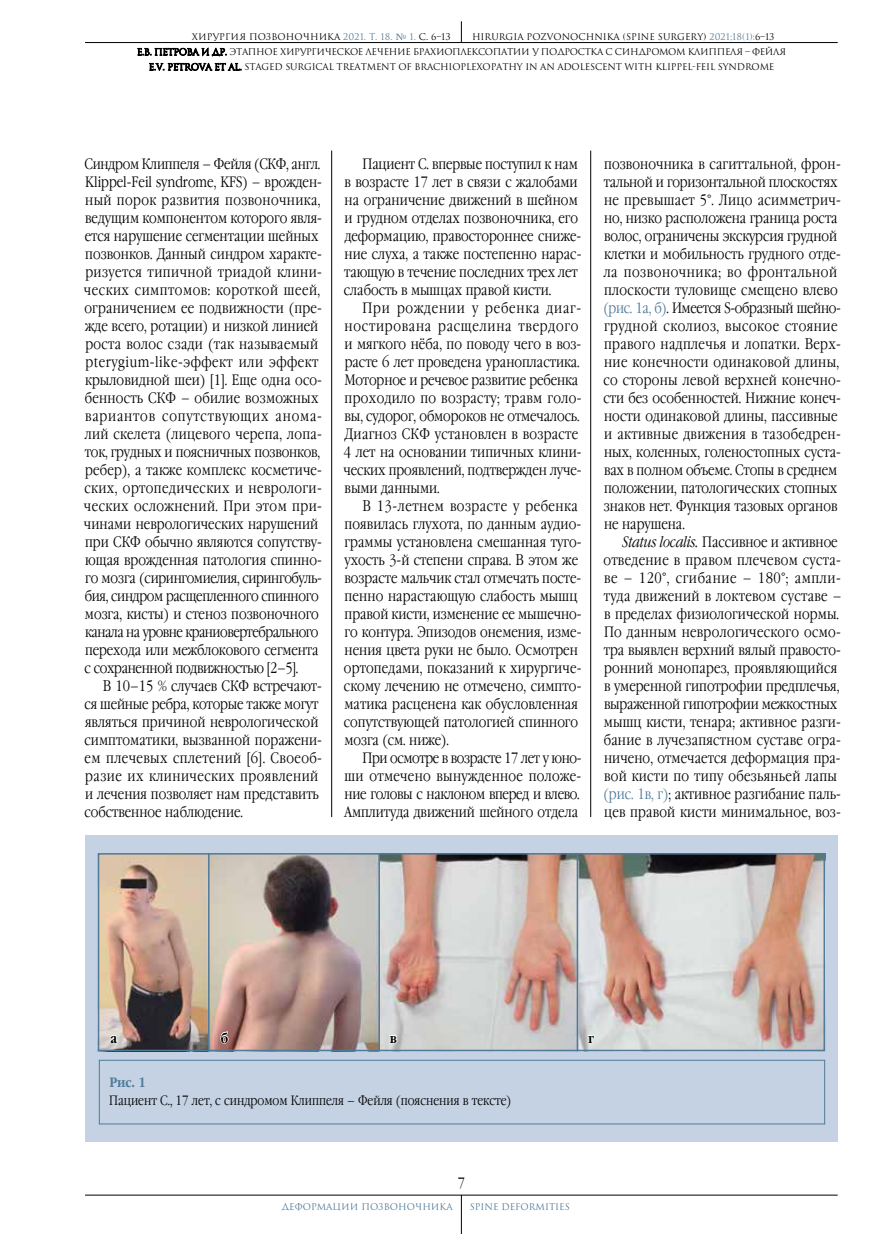
<style>
.page{position:relative;width:893px;height:1234px;background:#fff}
.page>*{position:absolute;margin:0;border:0;box-sizing:border-box;transform-origin:0 0}
.t1{font:300 15px/18px "Garamond Narrow C";letter-spacing:.005em;color:#000}
.t2{font:300 13.5px "Garamond Narrow C";color:#000}
.t3{font:700 13.5px "Garamond Narrow C";color:#507a98}
.t4{font:700 13.5px "Garamond Narrow C";color:#000}
.t5{font:9px "Romul";letter-spacing:-.02em;color:#000}
.t6{font:9px "Romul";letter-spacing:-.04em;color:#000}
.t7{font:9px "Romul";color:#000}
.t8{font:9px "Romul";color:#507a98}
.s1{color:#507a98}
.s2{font-family:"New Journal C";color:#507a98}
.s3{font-style:italic}
</style>
<div class="page">
<hr style="left:85px;top:1194px;width:753px;height:1px;background:#000">
<hr style="left:85px;top:42px;width:753px;height:1px;background:#000">
<svg style="left:461px;top:21px;width:1px;height:21px"></svg>
<hr style="left:461px;top:1194px;width:1px;height:39px;background:#000">
<svg style="left:137px;top:48px;width:90px;height:8px"></svg>
<svg style="left:149px;top:62px;width:92px;height:9px"></svg>
<hr style="left:331px;top:150px;width:1px;height:666px;background:#000">
<hr style="left:590px;top:150px;width:1px;height:666px;background:#000">
<div style="left:85px;top:834px;width:753px;height:306px;background:#c4d2e4"></div>
<div style="left:99px;top:1059px;width:726px;height:65px;border:1px solid #507a98"></div>
<img style="left:101px;top:855px;width:721px;height:192px">
<div style="left:98px;top:852px;width:727px;height:198px;border:2px solid #507a98"></div>
<hr style="left:208px;top:852px;width:2px;height:198px;background:#507a98">
<hr style="left:378px;top:852px;width:2px;height:198px;background:#507a98">
<hr style="left:577px;top:852px;width:1px;height:198px;background:#507a98">
<svg style="left:109px;top:1029px;width:10px;height:15px"></svg>
<svg style="left:219px;top:1005px;width:10px;height:39px"></svg>
<svg style="left:388px;top:1034px;width:10px;height:9px"></svg>
<svg style="left:587px;top:1033px;width:8px;height:10px"></svg>
<p class="t7" style="left:192px;top:31px;width:260px">ХИРУРГИЯ ПОЗВОНОЧНИКА <span class="s1">2021. Т. 18.</span> <span class="s2">№</span> <span class="s1">1.</span> С. 6–13</p>
<p class="t7" style="left:472px;top:31px;width:304px">HIRURGIA POZVONOCHNIKA (SPINE SURGERY) <span class="s1">2021;18(1):</span>6–13</p>
<p class="t6" style="left:137px;top:47px;width:651px">Е.В. ПЕТРОВА И ДР. ЭТАПНОЕ ХИРУРГИЧЕСКОЕ ЛЕЧЕНИЕ БРАХИОПЛЕКСОПАТИИ У ПОДРОСТКА С СИНДРОМОМ КЛИППЕЛЯ – ФЕЙЛЯ</p>
<p class="t5" style="left:149px;top:62px;width:627px">E.V. PETROVA ET AL. STAGED SURGICAL TREATMENT OF BRACHIOPLEXOPATHY IN AN ADOLESCENT WITH KLIPPEL-FEIL SYNDROME</p>
<p class="t1" style="left:84px;top:155px;width:240px">Синдром Клиппеля – Фейля (СКФ, англ.<br>Klippel-Feil syndrome, KFS) – врожден&shy;ный порок развития позвоночника, ведущим компонентом которого явля&shy;ется нарушение сегментации шейных позвонков. Данный синдром характе&shy;ризуется типичной триадой клини&shy;ческих симптомов: короткой шеей, ограничением ее подвижности (пре&shy;жде всего, ротации) и низкой линией роста волос сзади (так называемый pterygium-like-эффект или эффект крыловидной шеи) [1]. Еще одна осо&shy;бенность СКФ – обилие возможных вариантов сопутствующих анома&shy;лий скелета (лицевого черепа, лопа&shy;ток, грудных и поясничных позвонков, ребер), а также комплекс косметиче&shy;ских, ортопедических и неврологи&shy;ческих осложнений. При этом при&shy;чинами неврологических нарушений при СКФ обычно являются сопутству&shy;ющая врожденная патология спинно&shy;го мозга (сирингомиелия, сирингобуль&shy;бия, синдром расщепленного спинного мозга, кисты) и стеноз позвоночного канала на уровне краниовертебрального перехода или межблокового сегмента с сохраненной подвижностью [2–5].</p>
<p class="t1" style="left:84px;top:677px;width:239px;text-indent:18px">В 10–15 % случаев СКФ встречают&shy;ся шейные ребра, которые также могут являться причиной неврологической симптоматики, вызванной поражени&shy;ем плечевых сплетений [6]. Своеоб&shy;разие их клинических проявлений и лечения позволяет нам представить собственное наблюдение.</p>
<p class="t1" style="left:344px;top:155px;width:239px;text-indent:19px">Пациент С. впервые поступил к нам в возрасте 17 лет в связи с жалобами на ограничение движений в шейном и грудном отделах позвоночника, его деформацию, правостороннее сниже&shy;ние слуха, а также постепенно нарас&shy;тающую в течение последних трех лет слабость в мышцах правой кисти.</p>
<p class="t1" style="left:343px;top:299px;width:240px;text-indent:19px">При рождении у ребенка диаг&shy;ностирована расщелина твердого и мягкого нёба, по поводу чего в воз&shy;расте 6 лет проведена уранопластика.<br>Моторное и речевое развитие ребенка проходило по возрасту; травм голо&shy;вы, судорог, обмороков не отмечалось.<br>Диагноз СКФ установлен в возрасте 4 лет на основании типичных клини&shy;ческих проявлений, подтвержден луче&shy;выми данными.</p>
<p class="t1" style="left:344px;top:497px;width:239px;text-indent:18px">В 13-летнем возрасте у ребенка появилась глухота, по данным аудио&shy;граммы установлена смешанная туго&shy;ухость 3-й степени справа. В этом же возрасте мальчик стал отмечать посте&shy;пенно нарастающую слабость мышц правой кисти, изменение ее мышечно&shy;го контура. Эпизодов онемения, изме&shy;нения цвета руки не было. Осмотрен ортопедами, показаний к хирургиче&shy;скому лечению не отмечено, симпто&shy;матика расценена как обусловленная сопутствующей патологией спинного мозга (см. ниже).</p>
<p class="t1" style="left:344px;top:749px;width:239px;text-indent:19px">При осмотре в возрасте 17 лет у юно&shy;ши отмечено вынужденное положе&shy;ние головы с наклоном вперед и влево.<br>Амплитуда движений шейного отдела</p>
<p class="t1" style="left:603px;top:155px;width:239px">позвоночника в сагиттальной, фрон&shy;тальной и горизонтальной плоскостях не превышает 5°. Лицо асимметрич&shy;но, низко расположена граница роста волос, ограничены экскурсия грудной клетки и мобильность грудного отде&shy;ла позвоночника; во фронтальной плоскости туловище смещено влево <span class="s1">(рис. 1а, б)</span>. Имеется S-образный шейно&shy;грудной сколиоз, высокое стояние правого надплечья и лопатки. Верх&shy;ние конечности одинаковой длины, со стороны левой верхней конечно&shy;сти без особенностей. Нижние конеч&shy;ности одинаковой длины, пассивные и активные движения в тазобедрен&shy;ных, коленных, голеностопных суста&shy;вах в полном объеме. Стопы в среднем положении, патологических стопных знаков нет. Функция тазовых органов не нарушена.</p>
<p class="t1" style="left:603px;top:533px;width:240px;text-indent:19px"><span class="s3">Status localis.</span> Пассивное и активное отведение в правом плечевом суста&shy;ве – 120°, сгибание – 180°; ампли&shy;туда движений в локтевом суставе – в пределах физиологической нормы.<br>По данным неврологического осмо&shy;тра выявлен верхний вялый правосто&shy;ронний монопарез, проявляющийся в умеренной гипотрофии предплечья, выраженной гипотрофии межкостных мышц кисти, тенара; активное разги&shy;бание в лучезапястном суставе огра&shy;ничено, отмечается деформация пра&shy;вой кисти по типу обезьяньей лапы <span class="s1">(рис. 1в, г)</span>; активное разгибание паль&shy;цев правой кисти минимальное, воз-</p>
<p class="t4" style="left:110px;top:1030px;width:8px">а</p>
<p class="t4" style="left:221px;top:1030px;width:9px">б</p>
<p class="t4" style="left:390px;top:1030px;width:9px">в</p>
<p class="t4" style="left:588px;top:1030px;width:7px">г</p>
<p class="t3" style="left:109px;top:1074px;width:38px">Рис. 1</p>
<p class="t2" style="left:109px;top:1092px;width:404px">Пациент С., 17 лет, с синдромом Клиппеля – Фейля (пояснения в тексте)</p>
<p class="t1" style="left:458px;top:1173px;width:9px">7</p>
<p class="t8" style="left:281px;top:1200px;width:173px">ДЕФОРМАЦИИ ПОЗВОНОЧНИКА</p>
<p class="t8" style="left:470px;top:1200px;width:102px">SPINE DEFORMITIES</p>
</div>
